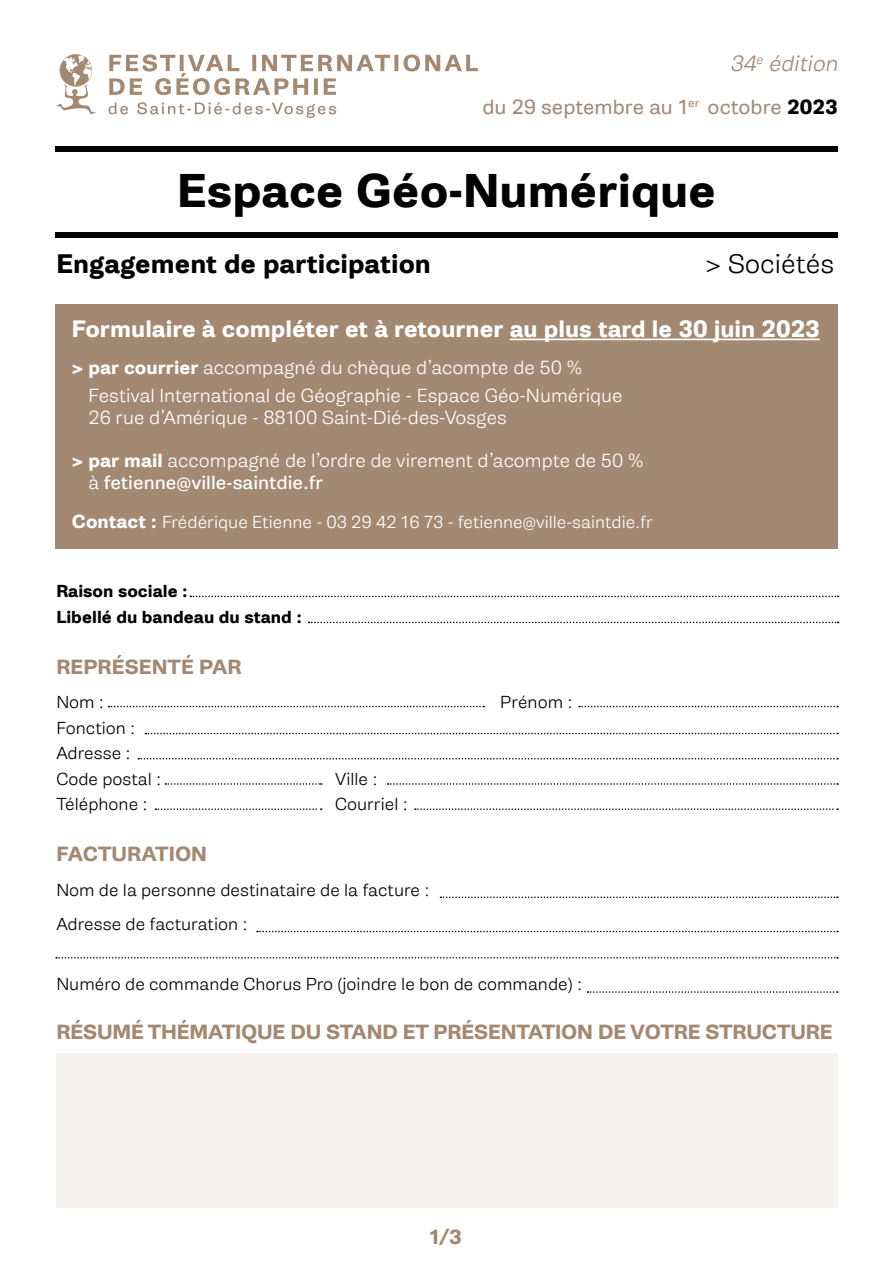
<style>
.page{position:relative;width:893px;height:1263px;background:#fff}
.page>*{position:absolute;margin:0;border:0;box-sizing:border-box;transform-origin:0 0}
.t1{font:700 45px "Gira Sans";color:#000}
.t2{font:700 25.5px "Gira Sans";color:#000}
.t3{font:300 25.5px "Gira Sans";color:#000}
.t4{font:700 22.5px "Gira Sans";color:#fff}
.t5{font:italic 300 21px "Gira Sans";color:#a48972}
.t6{font:700 19.5px "Gira Sans";letter-spacing:-.01em;color:#a48972}
.t7{font:19.5px "Gira Sans";color:#a48972}
.t8{font:300 18px/28.5px "Gira Sans";color:#fff}
.t9{font:300 16.5px/25.5px "Gira Sans";color:#000}
.t10{font:300 16.5px "Gira Sans";color:#fff}
.t11{font:700 16.5px/25.5px "Gira Sans";color:#000}
.s1{font-weight:700;color:#000}
.s2{font-weight:700}
.s3{font-weight:400}
.s4{font-weight:700;font-size:18px}
</style>
<div class="page">
<div style="left:55px;top:147px;width:783px;height:5px;background:#000"></div>
<div style="left:55px;top:233px;width:783px;height:5px;background:#000"></div>
<div style="left:55px;top:304px;width:783px;height:245px;background:#a48972"></div>
<svg style="left:109px;top:102px;width:227px;height:16px"></svg>
<svg style="left:109px;top:54px;width:369px;height:41px"></svg>
<svg style="left:56px;top:54px;width:40px;height:60px"></svg>
<hr style="left:510px;top:339px;width:310px;height:1px;background:#fff">
<svg style="left:190px;top:596px;width:649px;height:1px"></svg>
<svg style="left:309px;top:622px;width:530px;height:1px"></svg>
<svg style="left:108px;top:706px;width:376px;height:1px"></svg>
<svg style="left:579px;top:706px;width:259px;height:1px"></svg>
<svg style="left:145px;top:733px;width:693px;height:1px"></svg>
<svg style="left:138px;top:758px;width:700px;height:1px"></svg>
<svg style="left:165px;top:783px;width:157px;height:2px"></svg>
<svg style="left:388px;top:783px;width:450px;height:2px"></svg>
<svg style="left:415px;top:808px;width:423px;height:2px"></svg>
<svg style="left:155px;top:808px;width:167px;height:2px"></svg>
<svg style="left:440px;top:896px;width:398px;height:2px"></svg>
<svg style="left:257px;top:931px;width:581px;height:1px"></svg>
<svg style="left:56px;top:957px;width:782px;height:1px"></svg>
<svg style="left:588px;top:991px;width:250px;height:2px"></svg>
<div style="left:56px;top:1053px;width:782px;height:155px;background:#f5f2ef"></div>
<p class="t5" style="left:730px;top:50px;width:114px">34<sup>e</sup> édition</p>
<p class="t7" style="left:482px;top:94px;width:357px">du 29 septembre au 1<sup>er</sup> octobre <span class="s1">2023</span></p>
<h1 class="t1" style="left:177px;top:162px;width:540px">Espace Géo-Numérique</h1>
<h2 class="t2" style="left:56px;top:247px;width:376px">Engagement de participation</h2>
<h2 class="t3" style="left:705px;top:247px;width:130px">&gt; Sociétés</h2>
<p class="t4" style="left:72px;top:314px;width:749px">Formulaire à compléter et à retourner au plus tard le 30 juin 2023</p>
<p class="t8" style="left:89px;top:353px;width:536px;text-indent:-17px"><span class="s2">&gt; par courrier</span> accompagné du chèque d’acompte de 50 %<br>Festival International de Géographie - Espace Géo-Numérique</p>
<p class="t8" style="left:89px;top:403px;width:420px">26 rue d’Amérique - 88100 Saint-Dié-des-Vosges</p>
<p class="t8" style="left:89px;top:449px;width:556px;line-height:21.6px;text-indent:-17px"><span class="s2">&gt; par mail</span> accompagné de l’ordre de virement d’acompte de 50 % à <span class="s3">fetienne@ville-saintdie.fr</span></p>
<p class="t10" style="left:72px;top:511px;width:583px"><span class="s4">Contact :</span> Frédérique Etienne - 03 29 42 16 73 - fetienne@ville-saintdie.fr</p>
<p class="t11" style="left:56px;top:579px;width:247px">Raison sociale :<br>Libellé du bandeau du stand :</p>
<p class="t6" style="left:56px;top:654px;width:187px">REPRÉSENTÉ PAR</p>
<p class="t9" style="left:56px;top:689px;width:49px">Nom :</p>
<p class="t9" style="left:500px;top:689px;width:74px">Prénom :</p>
<p class="t9" style="left:56px;top:715px;width:106px">Fonction :<br>Adresse :<br>Code postal :</p>
<p class="t9" style="left:335px;top:766px;width:44px">Ville :</p>
<p class="t9" style="left:56px;top:791px;width:93px">Téléphone :</p>
<p class="t9" style="left:335px;top:791px;width:74px">Courriel :</p>
<p class="t6" style="left:56px;top:841px;width:152px">FACTURATION</p>
<p class="t9" style="left:56px;top:872px;width:375px;line-height:34.5px">Nom de la personne destinataire de la facture :<br>Adresse de facturation :</p>
<p class="t9" style="left:56px;top:971px;width:527px">Numéro de commande Chorus Pro (joindre le bon de commande) :</p>
<p class="t6" style="left:56px;top:1019px;width:778px">RÉSUMÉ THÉMATIQUE DU STAND ET PRÉSENTATION DE VOTRE STRUCTURE</p>
<p class="t6" style="left:429px;top:1224px;width:34px">1/3</p>
</div>
